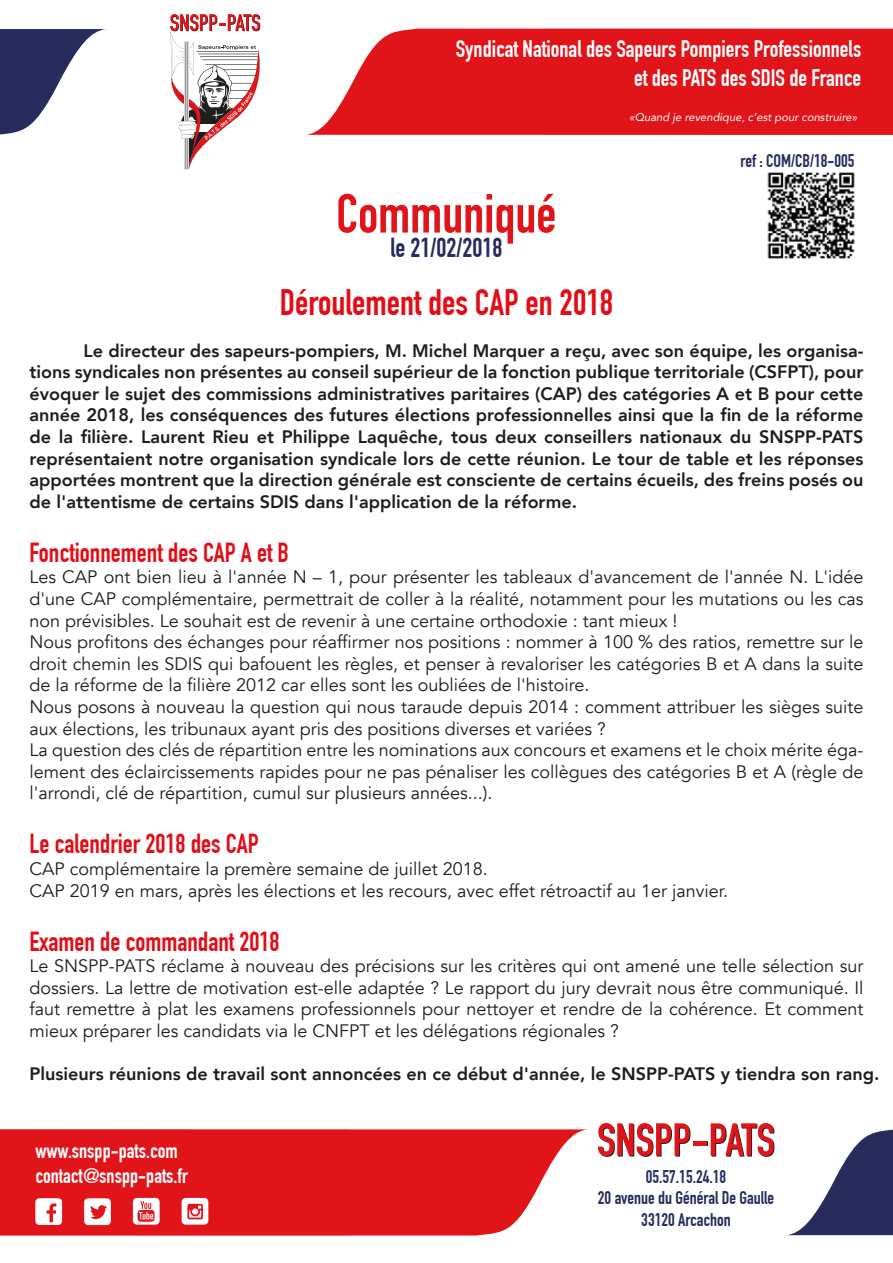
<style>
.page{position:relative;width:893px;height:1263px;background:#fff}
.page>*{position:absolute;margin:0;border:0;box-sizing:border-box;transform-origin:0 0}
.t1{font:700 36px "DIN Condensed";color:#e20e17}
.t2{font:700 27px "DIN Condensed";color:#e20e17}
.t3{font:700 26.85px "DIN Condensed";color:#262a5d}
.t4{font:700 23.4px/28px "DIN Condensed";color:#fff;text-align:right}
.t5{font:700 20.85px/24.9px "DIN Condensed";color:#fff}
.t6{font:18px/21.6px "Avenir";color:#1d1d1b}
.t7{font:800 18px/21.6px "Avenir";color:#1d1d1b;text-align:justify}
.t8{font:700 18px/21.6px "DIN Condensed";color:#272c5c;text-align:center}
.t9{font:700 18px "DIN Condensed";color:#262a5d}
.t10{font:italic 11.25px "Avenir";color:#fff}
</style>
<div class="page">
<img style="left:767px;top:171px;width:88px;height:88px">
<svg style="left:338px;top:194px;width:217px;height:50px"></svg>
<svg style="left:170px;top:14px;width:90px;height:155px"></svg>
<svg style="left:306px;top:29px;width:587px;height:106px;background:#e3272c"></svg>
<svg style="left:0;top:29px;width:105px;height:106px"></svg>
<hr style="left:694px;top:1142px;width:13px;height:4px;background:#e1141a">
<svg style="left:598px;top:1123px;width:92px;height:34px"></svg>
<hr style="left:693px;top:1141px;width:13px;height:4px;background:#e1141a">
<svg style="left:711px;top:1123px;width:63px;height:34px"></svg>
<svg style="left:0;top:1129px;width:587px;height:106px;background:#e3282d"></svg>
<svg style="left:788px;top:1130px;width:105px;height:105px"></svg>
<div style="left:35px;top:1198px;width:27px;height:27px;background:#fff;border-radius:4px"></div>
<div style="left:133px;top:1198px;width:27px;height:26px;background:#fff;border-radius:4px"></div>
<div style="left:84px;top:1198px;width:27px;height:27px;background:#fff;border-radius:4px"></div>
<div style="left:182px;top:1198px;width:26px;height:26px;background:#fff;border-radius:4px"></div>
<svg style="left:47px;top:1203px;width:9px;height:19px"></svg>
<svg style="left:138px;top:1201px;width:17px;height:21px"></svg>
<svg style="left:90px;top:1205px;width:17px;height:14px"></svg>
<svg style="left:187px;top:1204px;width:16px;height:15px"></svg>
<p class="t4" style="left:456px;top:35px;width:407px">Syndicat National des Sapeurs Pompiers Professionnels et des PATS des SDIS de France</p>
<p class="t10" style="left:629px;top:111px;width:230px">«Quand je revendique, c’est pour construire»</p>
<h3 class="t3" style="left:391px;top:232px;width:113px">le 21/02/2018</h3>
<p class="t9" style="left:740px;top:150px;width:116px">ref : COM/CB/18-005</p>
<h1 class="t1" style="left:280px;top:281px;width:335px">Déroulement des CAP en 2018</h1>
<p class="t7" style="left:29px;top:340px;width:836px;text-indent:54px">Le directeur des sapeurs-pompiers, M. Michel Marquer a reçu, avec son équipe, les organisa&shy;tions syndicales non présentes au conseil supérieur de la fonction publique territoriale (CSFPT), pour évoquer le sujet des commissions administratives paritaires (CAP) des catégories A et B pour cette année 2018, les conséquences des futures élections professionnelles ainsi que la fin de la réforme de la filière. Laurent Rieu et Philippe Laquêche, tous deux conseillers nationaux du SNSPP-PATS représentaient notre organisation syndicale lors de cette réunion. Le tour de table et les réponses apportées montrent que la direction générale est consciente de certains écueils, des freins posés ou de l'attentisme de certains SDIS dans l'application de la réforme.</p>
<h2 class="t2" style="left:29px;top:536px;width:261px">Fonctionnement des CAP A et B</h2>
<p class="t6" style="left:29px;top:567px;width:836px">Les CAP ont bien lieu à l'année N – 1, pour présenter les tableaux d'avancement de l'année N. L'idée d'une CAP complémentaire, permettrait de coller à la réalité, notamment pour les mutations ou les cas non prévisibles. Le souhait est de revenir à une certaine orthodoxie : tant mieux !<br>Nous profitons des échanges pour réaffirmer nos positions : nommer à 100 % des ratios, remettre sur le droit chemin les SDIS qui bafouent les règles, et penser à revaloriser les catégories B et A dans la suite de la réforme de la filière 2012 car elles sont les oubliées de l'histoire.<br>Nous posons à nouveau la question qui nous taraude depuis 2014 : comment attribuer les sièges suite aux élections, les tribunaux ayant pris des positions diverses et variées ?<br>La question des clés de répartition entre les nominations aux concours et examens et le choix mérite éga&shy;lement des éclaircissements rapides pour ne pas pénaliser les collègues des catégories B et A (règle de l'arrondi, clé de répartition, cumul sur plusieurs années...).</p>
<h2 class="t2" style="left:29px;top:828px;width:231px">Le calendrier 2018 des CAP</h2>
<p class="t6" style="left:29px;top:858px;width:700px">CAP complémentaire la premère semaine de juillet 2018.<br>CAP 2019 en mars, après les élections et les recours, avec effet rétroactif au 1er janvier.</p>
<h2 class="t2" style="left:29px;top:925px;width:252px">Examen de commandant 2018</h2>
<p class="t6" style="left:29px;top:955px;width:836px;text-align:justify">Le SNSPP-PATS réclame à nouveau des précisions sur les critères qui ont amené une telle sélection sur dossiers. La lettre de motivation est-elle adaptée ? Le rapport du jury devrait nous être communiqué. Il faut remettre à plat les examens professionnels pour nettoyer et rendre de la cohérence. Et comment mieux préparer les candidats via le CNFPT et les délégations régionales ?</p>
<p class="t7" style="left:29px;top:1063px;width:851px">Plusieurs réunions de travail sont annoncées en ce début d'année, le SNSPP-PATS y tiendra son rang.</p>
<p class="t5" style="left:35px;top:1138px;width:154px">www.snspp-pats.com contact@snspp-pats.fr</p>
<p class="t8" style="left:598px;top:1166px;width:178px">05.57.15.24.18<br>20 avenue du Général De Gaulle<br>33120 Arcachon</p>
</div>
